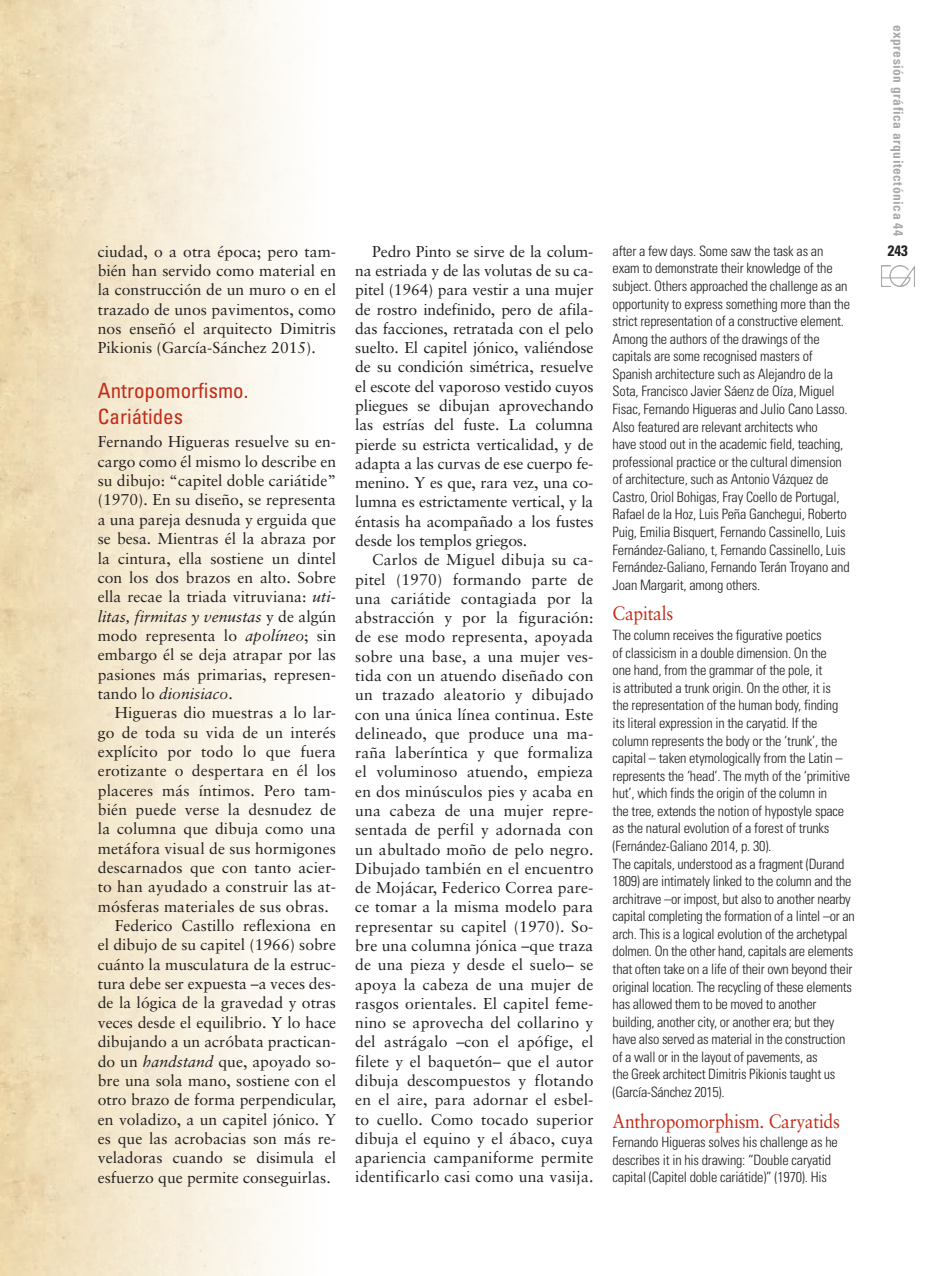
<style>
.page{position:relative;width:936px;height:1276px;background:#fff}
.page>*{position:absolute;margin:0;border:0;box-sizing:border-box;transform-origin:0 0}
.TITULAR_1_CAST{font:condensed 21px/25.7px "Univers";color:#c02d19}
.TITULAR_1_INGLES{font:19.5px "Sabon";letter-spacing:-.015em;color:#c02d19;scale:.9 1}
.t1{font:15.75px/19.4px "Sabon";color:#231f20;text-align:justify}
.t2{font:700 condensed 15px "Univers";color:#231f20}
.t3{font:300 condensed 14.25px/17.5px "Univers";letter-spacing:-.015em;color:#231f20}
.t4{font:700 condensed 13.5px "Univers";letter-spacing:.035em;color:#a8a9ad}
.s1{font-style:italic}
</style>
<div class="page">
<img style="left:881px;top:265px;width:33px;height:21px">
<p class="t1" style="left:98px;top:241px;width:240px">ciudad, o a otra época; pero tam&shy;bién han servido como material en la construcción de un muro o en el trazado de unos pavimentos, como nos enseñó el arquitecto Dimitris Pikionis (García-Sánchez 2015).</p>
<p class="TITULAR_1_CAST" style="left:98px;top:378px;width:152px">Antropomorfismo.<br>Cariátides</p>
<p class="t1" style="left:98px;top:432px;width:240px">Fernando Higueras resuelve su en&shy;cargo como él mismo lo describe en su dibujo: “capitel doble cariátide” (1970). En su diseño, se representa a una pareja desnuda y erguida que se besa. Mientras él la abraza por la cintura, ella sostiene un dintel con los dos brazos en alto. Sobre ella recae la triada vitruviana: <span class="s1">uti&shy;litas, firmitas y venustas</span> y de algún modo representa lo <span class="s1">apolíneo</span>; sin embargo él se deja atrapar por las pasiones más primarias, represen&shy;tando lo <span class="s1">dionisiaco</span>.</p>
<p class="t1" style="left:98px;top:703px;width:240px;text-indent:17px">Higueras dio muestras a lo lar&shy;go de toda su vida de un interés explícito por todo lo que fuera erotizante o despertara en él los placeres más íntimos. Pero tam&shy;bién puede verse la desnudez de la columna que dibuja como una metáfora visual de sus hormigones descarnados que con tanto acier&shy;to han ayudado a construir las at&shy;mósferas materiales de sus obras.</p>
<p class="t1" style="left:98px;top:915px;width:240px;text-indent:17px">Federico Castillo reflexiona en el dibujo de su capitel (1966) sobre cuánto la musculatura de la estruc&shy;tura debe ser expuesta –a veces des&shy;de la lógica de la gravedad y otras veces desde el equilibrio. Y lo hace dibujando a un acróbata practican&shy;do un <span class="s1">handstand</span> que, apoyado so&shy;bre una sola mano, sostiene con el otro brazo de forma perpendicular, en voladizo, a un capitel jónico. Y es que las acrobacias son más re&shy;veladoras cuando se disimula el esfuerzo que permite conseguirlas.</p>
<p class="t1" style="left:355px;top:241px;width:240px;text-indent:17px">Pedro Pinto se sirve de la colum&shy;na estriada y de las volutas de su ca&shy;pitel (1964) para vestir a una mujer de rostro indefinido, pero de afila&shy;das facciones, retratada con el pelo suelto. El capitel jónico, valiéndose de su condición simétrica, resuelve el escote del vaporoso vestido cuyos pliegues se dibujan aprovechando las estrías del fuste. La columna pierde su estricta verticalidad, y de adapta a las curvas de ese cuerpo fe&shy;menino. Y es que, rara vez, una co&shy;lumna es estrictamente vertical, y la éntasis ha acompañado a los fustes desde los templos griegos.</p>
<p class="t1" style="left:355px;top:550px;width:240px;text-indent:17px">Carlos de Miguel dibuja su ca&shy;pitel (1970) formando parte de una cariátide contagiada por la abstracción y por la figuración: de ese modo representa, apoyada sobre una base, a una mujer ves&shy;tida con un atuendo diseñado con un trazado aleatorio y dibujado con una única línea continua. Este delineado, que produce una ma&shy;raña laberíntica y que formaliza el voluminoso atuendo, empieza en dos minúsculos pies y acaba en una cabeza de una mujer repre&shy;sentada de perfil y adornada con un abultado moño de pelo negro.<br>Dibujado también en el encuentro de Mojácar, Federico Correa pare&shy;ce tomar a la misma modelo para representar su capitel (1970). So&shy;bre una columna jónica –que traza de una pieza y desde el suelo– se apoya la cabeza de una mujer de rasgos orientales. El capitel feme&shy;nino se aprovecha del collarino y del astrágalo –con el apófige, el filete y el baquetón– que el autor dibuja descompuestos y flotando en el aire, para adornar el esbel&shy;to cuello. Como tocado superior dibuja el equino y el ábaco, cuya apariencia campaniforme permite identificarlo casi como una vasija.</p>
<p class="t3" style="left:612px;top:242px;width:239px">after a few days. Some saw the task as an exam to demonstrate their knowledge of the subject. Others approached the challenge as an opportunity to express something more than the strict representation of a constructive element.</p>
<p class="t3" style="left:612px;top:330px;width:238px">Among the authors of the drawings of the capitals are some recognised masters of Spanish architecture such as Alejandro de la Sota, Francisco Javier Sáenz de Oíza, Miguel Fisac, Fernando Higueras and Julio Cano Lasso.<br>Also featured are relevant architects who<br>have stood out in the academic field, teaching, professional practice or the cultural dimension of architecture, such as Antonio Vázquez de Castro, Oriol Bohigas, Fray Coello de Portugal, Rafael de la Hoz, Luis Peña Ganchegui, Roberto Puig, Emilia Bisquert, Fernando Cassinello, Luis Fernández-Galiano, t, Fernando Cassinello, Luis Fernández-Galiano, Fernando Terán Troyano and Joan Margarit, among others.</p>
<p class="TITULAR_1_INGLES" style="left:612px;top:602px;width:69px">Capitals</p>
<p class="t3" style="left:612px;top:626px;width:239px">The column receives the figurative poetics<br>of classicism in a double dimension. On the<br>one hand, from the grammar of the pole, it<br>is attributed a trunk origin. On the other, it is the representation of the human body, finding its literal expression in the caryatid. If the column represents the body or the ‘trunk’, the capital – taken etymologically from the Latin – represents the ‘head’. The myth of the ‘primitive hut’, which finds the origin of the column in<br>the tree, extends the notion of hypostyle space as the natural evolution of a forest of trunks (Fernández-Galiano 2014, p. 30).</p>
<p class="t3" style="left:612px;top:854px;width:244px">The capitals, understood as a fragment (Durand 1809) are intimately linked to the column and the architrave –or impost, but also to another nearby capital completing the formation of a lintel –or an arch. This is a logical evolution of the archetypal dolmen. On the other hand, capitals are elements that often take on a life of their own beyond their original location. The recycling of these elements has allowed them to be moved to another building, another city, or another era; but they have also served as material in the construction of a wall or in the layout of pavements, as<br>the Greek architect Dimitris Pikionis taught us (García-Sánchez 2015).</p>
<p class="TITULAR_1_INGLES" style="left:612px;top:1109px;width:254px">Anthropomorphism. Caryatids</p>
<p class="t3" style="left:612px;top:1133px;width:226px">Fernando Higueras solves his challenge as he describes it in his drawing: “Double caryatid capital (Capitel doble cariátide)” (1970). His</p>
<p class="t4" style="left:906px;top:25px;width:213px;rotate:90deg">expresión gráfica arquitectónica 44</p>
<p class="t2" style="left:887px;top:242px;width:21px">243</p>
</div>
